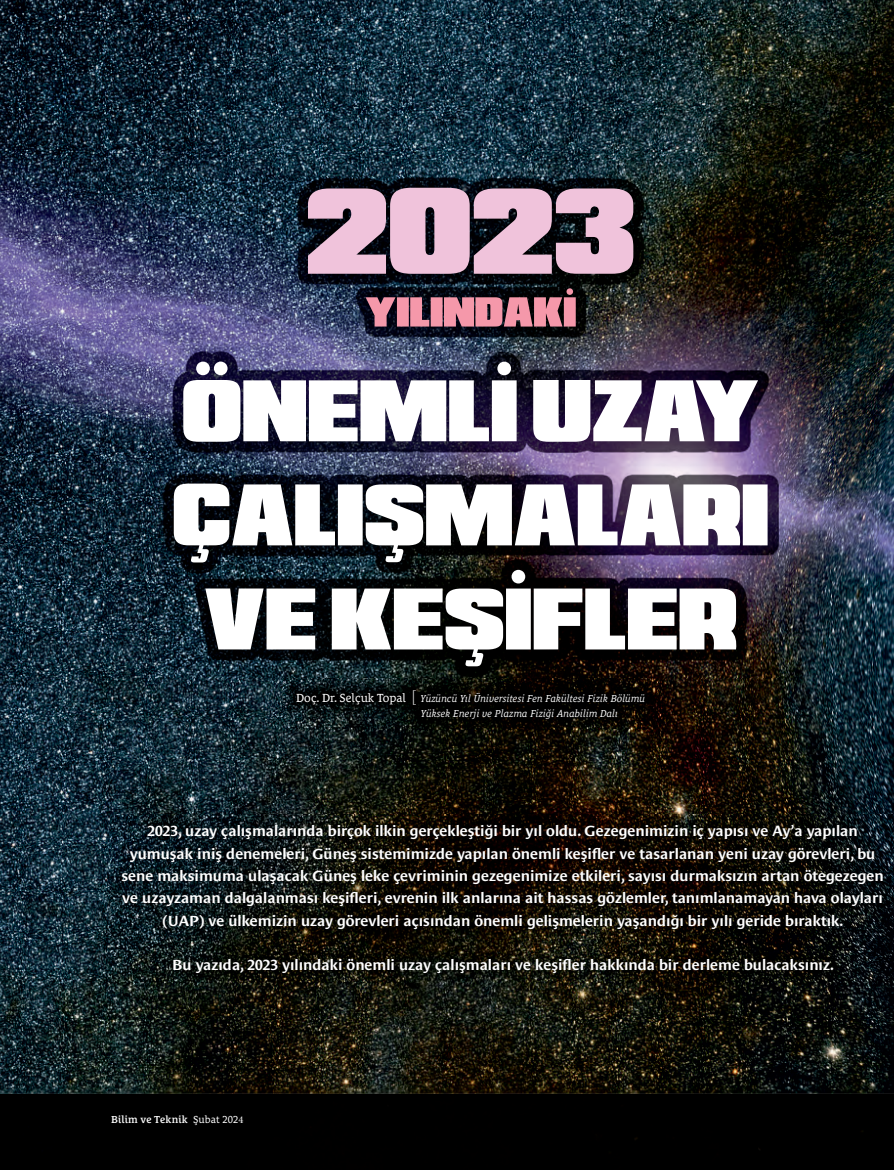
<style>
.page{position:relative;width:894px;height:1170px;background:#fff}
.page>*{position:absolute;margin:0;border:0;box-sizing:border-box;transform-origin:0 0}
.t1{font:600 expanded 15px/22.4px "Le Monde Sans Pro";color:#fff;text-align:center}
.t2{font:italic 10.35px/15px "Le Monde Courrier Pro";color:#fff}
.t3{font:600 10.35px "Le Monde Courrier Pro";letter-spacing:.01em;color:#fff}
.s1{font-style:normal;font-size:12px}
.s2{font-family:"Le Monde Sans Pro";font-weight:300;font-style:normal;font-stretch:expanded;font-size:16.2px}
.s3{font-weight:400}
.s4{font-family:"Minion Pro";font-weight:400}
</style>
<div class="page">
<img style="left:0;top:0;width:893px;height:1093px">
<div style="left:0;top:1093px;width:893px;height:76px;background:#000"></div>
<img style="left:111px;top:814px;width:781px;height:169px">
<div style="left:101px;top:1104px;width:153px;height:31px;background:#000"></div>
<img style="left:284px;top:677px;width:373px;height:53px">
<img style="left:163px;top:177px;width:615px;height:500px">
<svg style="left:205px;top:570px;width:532px;height:96px"></svg>
<svg style="left:174px;top:483px;width:593px;height:79px"></svg>
<svg style="left:183px;top:361px;width:575px;height:81px"></svg>
<svg style="left:365px;top:288px;width:210px;height:38px;background:#925c6a"></svg>
<svg style="left:308px;top:188px;width:325px;height:86px;background:#bc9aae"></svg>
<p class="t2" style="left:421px;top:691px;width:226px;text-indent:-125px"><span class="s1">Doç. Dr. Selçuk Topal</span> <span class="s2">[</span> Yüzüncü Yıl Üniversitesi Fen Fakültesi Fizik Bölümü<br>Yüksek Enerji ve Plazma Fiziği Anabilim Dalı</p>
<p class="t1" style="left:121px;top:821px;width:763px">2023, uzay çalışmalarında birçok ilkin gerçekleştiği bir yıl oldu. Gezegenimizin iç yapısı ve Ay’a yapılan yumuşak iniş denemeleri, Güneş sistemimizde yapılan önemli keşifler ve tasarlanan yeni uzay görevleri, bu sene maksimuma ulaşacak Güneş leke çevriminin gezegenimize etkileri, sayısı durmaksızın artan ötegezegen ve uzayzaman dalgalanması keşifleri, evrenin ilk anlarına ait hassas gözlemler, tanımlanamayan hava olayları (UAP) ve ülkemizin uzay görevleri açısından önemli gelişmelerin yaşandığı bir yılı geride bıraktık.</p>
<p class="t1" style="left:172px;top:954px;width:663px">Bu yazıda, 2023 yılındaki önemli uzay çalışmaları ve keşifler hakkında bir derleme bulacaksınız.</p>
<p class="t3" style="left:111px;top:1111px;width:134px">Bilim ve Teknik <span class="s3">Şubat 202</span><span class="s4">4</span></p>
</div>
